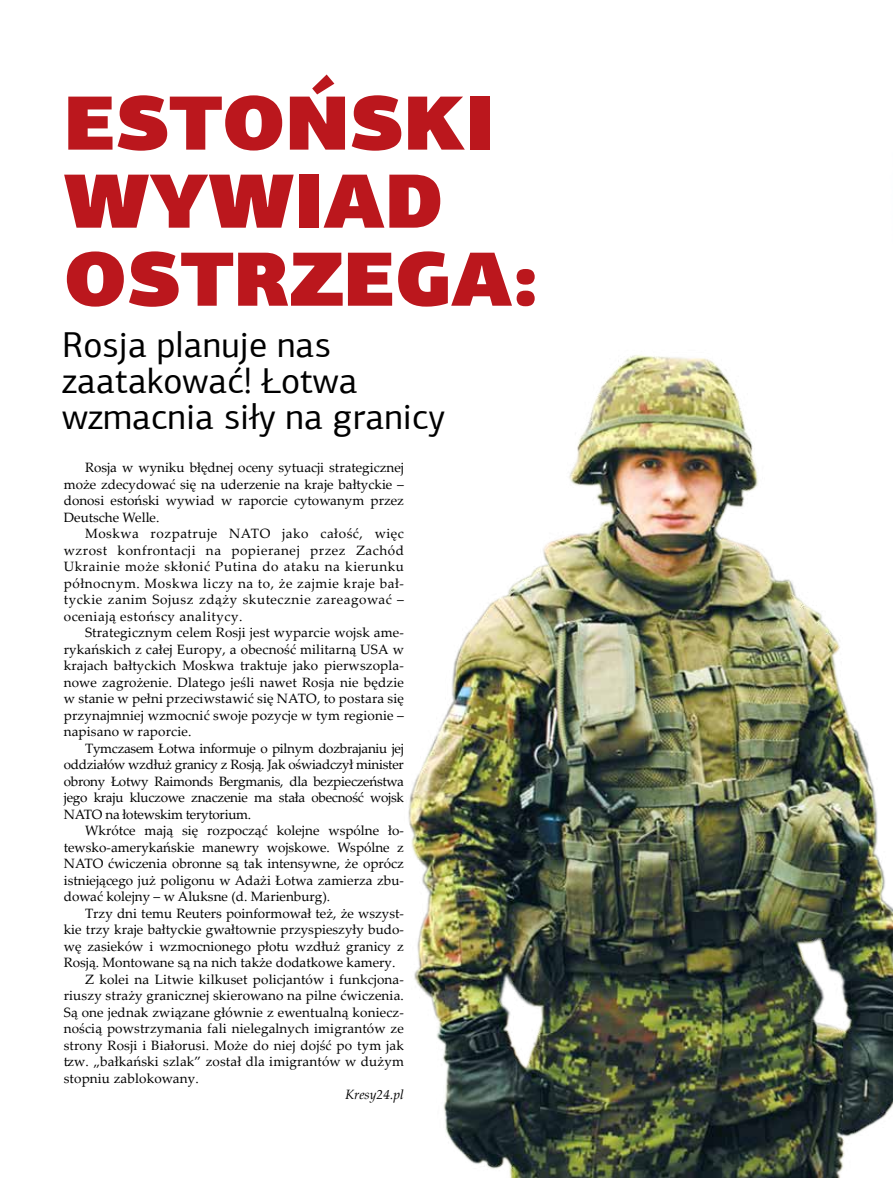
<style>
.page{position:relative;width:893px;height:1178px;background:#fff}
.page>*{position:absolute;margin:0;border:0;box-sizing:border-box;transform-origin:0 0}
.t1{font:900 76.5px/78px "PF Agora Sans Pro";color:#bb171d}
.t2{font:36px/36px "PF Agora Sans Pro";color:#000}
.t3{font:13.5px/16.5px "Palatino Linotype";letter-spacing:.01em;color:#000;text-align:justify}
.t4{font:italic 13.5px "Palatino Linotype";color:#000}
</style>
<div class="page">
<img style="left:408px;top:355px;width:485px;height:823px">
<h1 class="t1" style="left:64px;top:85px;width:477px">ESTOŃSKI<br>WYWIAD<br>OSTRZEGA:</h1>
<h2 class="t2" style="left:62px;top:326px;width:384px">Rosja planuje nas zaatakować! Łotwa wzmacnia siły na granicy</h2>
<p class="t3" style="left:64px;top:459px;width:342px;text-indent:21px">Rosja w wyniku błędnej oceny sytuacji strategicznej może zdecydować się na uderzenie na kraje bałtyckie – donosi estoński wywiad w raporcie cytowanym przez Deutsche Welle.</p>
<p class="t3" style="left:64px;top:525px;width:342px;text-indent:21px">Moskwa rozpatruje NATO jako całość, więc wzrost konfrontacji na popieranej przez Zachód Ukrainie może skłonić Putina do ataku na kierunku północnym. Moskwa liczy na to, że zajmie kraje bał&shy;tyckie zanim Sojusz zdąży skutecznie zareagować – oceniają estońscy analitycy.</p>
<p class="t3" style="left:64px;top:624px;width:342px;text-indent:21px">Strategicznym celem Rosji jest wyparcie wojsk ame&shy;rykańskich z całej Europy, a obecność militarną USA w krajach bałtyckich Moskwa traktuje jako pierwszopla&shy;nowe zagrożenie. Dlatego jeśli nawet Rosja nie będzie w stanie w pełni przeciwstawić się NATO, to postara się przynajmniej wzmocnić swoje pozycje w tym regionie – napisano w raporcie.</p>
<p class="t3" style="left:64px;top:739px;width:342px;text-indent:21px">Tymczasem Łotwa informuje o pilnym dozbrajaniu jej oddziałów wzdłuż granicy z Rosją. Jak oświadczył minister obrony Łotwy Raimonds Bergmanis, dla bezpieczeństwa jego kraju kluczowe znaczenie ma stała obecność wojsk NATO na łotewskim terytorium.</p>
<p class="t3" style="left:64px;top:822px;width:342px;text-indent:21px">Wkrótce mają się rozpocząć kolejne wspólne ło&shy;tewsko-amerykańskie manewry wojskowe. Wspólne z NATO ćwiczenia obronne są tak intensywne, że oprócz istniejącego już poligonu w Adażi Łotwa zamierza zbu&shy;dować kolejny – w Aluksne (d. Marienburg).</p>
<p class="t3" style="left:85px;top:904px;width:320px">Trzy dni temu Reuters poinformował też, że wszyst-</p>
<p class="t3" style="left:64px;top:921px;width:342px">kie trzy kraje bałtyckie gwałtownie przyspieszyły budo-</p>
<p class="t3" style="left:64px;top:937px;width:342px">wę zasieków i wzmocnionego płotu wzdłuż granicy z</p>
<p class="t3" style="left:64px;top:954px;width:333px">Rosją. Montowane są na nich także dodatkowe kamery.</p>
<p class="t3" style="left:85px;top:970px;width:320px">Z kolei na Litwie kilkuset policjantów i funkcjona-</p>
<p class="t3" style="left:64px;top:987px;width:342px">riuszy straży granicznej skierowano na pilne ćwiczenia.</p>
<p class="t3" style="left:64px;top:1003px;width:342px">Są one jednak związane głównie z ewentualną koniecz-</p>
<p class="t3" style="left:64px;top:1020px;width:342px">nością powstrzymania fali nielegalnych imigrantów ze</p>
<p class="t3" style="left:64px;top:1036px;width:342px">strony Rosji i Białorusi. Może do niej dojść po tym jak</p>
<p class="t3" style="left:64px;top:1053px;width:342px">tzw. „bałkański szlak” został dla imigrantów w dużym</p>
<p class="t3" style="left:64px;top:1069px;width:137px">stopniu zablokowany.</p>
<p class="t4" style="left:345px;top:1085px;width:60px">Kresy24.pl</p>
</div>
